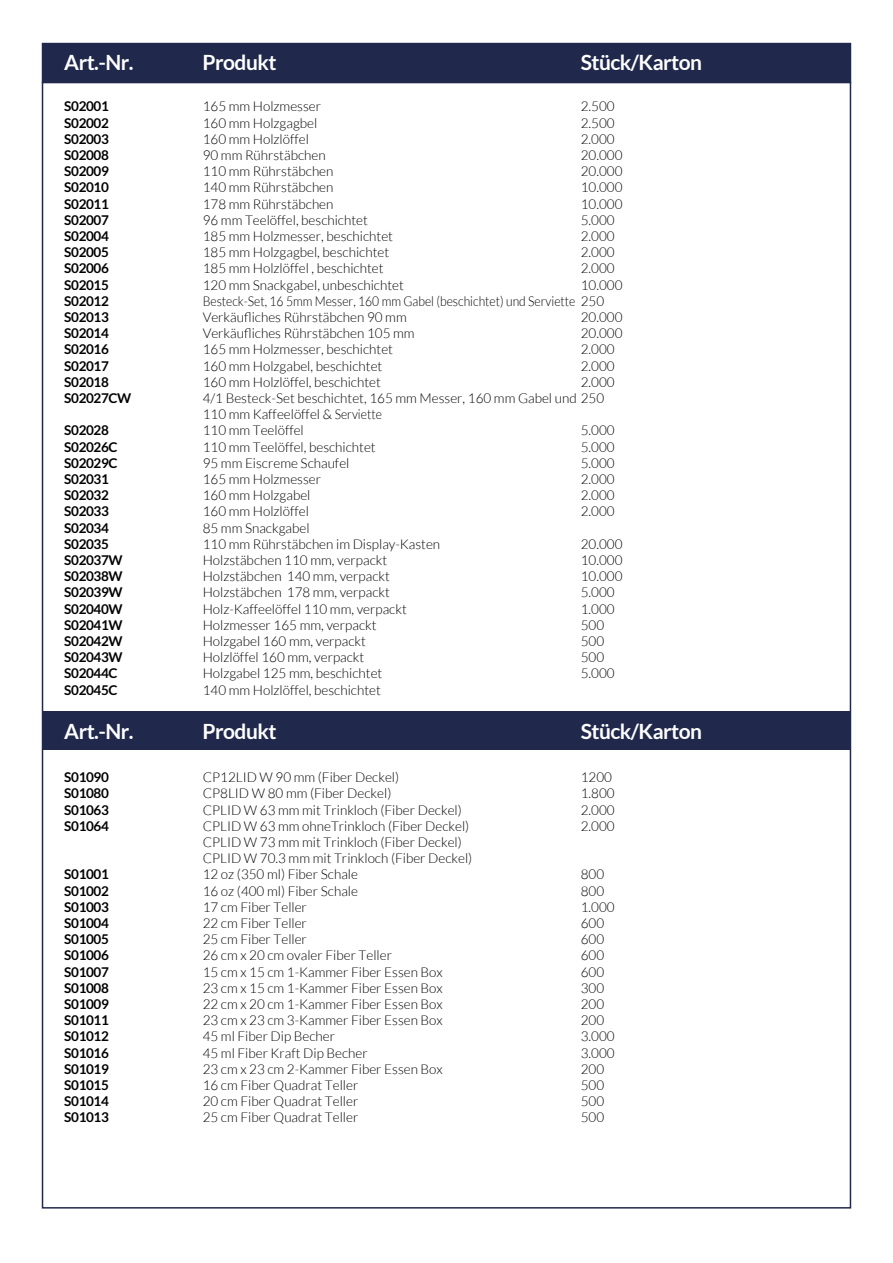
<style>
.page{position:relative;width:893px;height:1263px;background:#fff}
.page>*{position:absolute;margin:0;border:0;box-sizing:border-box;transform-origin:0 0}
.t1{font:700 21px "Lato";letter-spacing:-.025em;color:#fff}
.t2{font:300 13.5px/16.2px "Lato";color:#000}
.t3{font:700 13.5px/16.2px "Lato";letter-spacing:-.025em;color:#000}
</style>
<div class="page">
<div style="left:43px;top:44px;width:807px;height:38px;background:#20294c"></div>
<div style="left:42px;top:43px;width:809px;height:40px;border:2px solid #20294c"></div>
<div style="left:43px;top:711px;width:807px;height:39px;background:#20294c"></div>
<h1 class="t1" style="left:64px;top:50px;width:71px">Art.-Nr.</h1>
<h1 class="t1" style="left:203px;top:50px;width:75px">Produkt</h1>
<h1 class="t1" style="left:581px;top:50px;width:123px">Stück/Karton</h1>
<p class="t3" style="left:64px;top:98px;width:69px">S02001<br>S02002<br>S02003<br>S02008<br>S02009<br>S02010<br>S02011<br>S02007<br>S02004<br>S02005<br>S02006<br>S02015<br>S02012<br>S02013<br>S02014<br>S02016<br>S02017<br>S02018<br>S02027CW</p>
<p class="t3" style="left:64px;top:422px;width:60px">S02028<br>S02026C<br>S02029C<br>S02031<br>S02032<br>S02033<br>S02034<br>S02035<br>S02037W<br>S02038W<br>S02039W<br>S02040W<br>S02041W<br>S02042W<br>S02043W<br>S02044C<br>S02045C</p>
<p class="t2" style="left:203px;top:98px;width:403px">165 mm Holzmesser<br>160 mm Holzgagbel<br>160 mm Holzlöffel<br>90 mm Rührstäbchen<br>110 mm Rührstäbchen<br>140 mm Rührstäbchen<br>178 mm Rührstäbchen<br>96 mm Teelöffel, beschichtet<br>185 mm Holzmesser, beschichtet<br>185 mm Holzgagbel, beschichtet<br>185 mm Holzlöffel , beschichtet<br>120 mm Snackgabel, unbeschichtet<br>Besteck-Set, 16 5mm Messer, 160 mm Gabel (beschichtet) und Serviette 250<br>Verkäufliches Rührstäbchen 90 mm<br>Verkäufliches Rührstäbchen 105 mm<br>165 mm Holzmesser, beschichtet<br>160 mm Holzgabel, beschichtet<br>160 mm Holzlöffel, beschichtet<br>4/1 Besteck-Set beschichtet, 165 mm Messer, 160 mm Gabel und 250<br>110 mm Kaffeelöffel &amp; Serviette<br>110 mm Teelöffel<br>110 mm Teelöffel, beschichtet<br>95 mm Eiscreme Schaufel<br>165 mm Holzmesser<br>160 mm Holzgabel<br>160 mm Holzlöffel<br>85 mm Snackgabel<br>110 mm Rührstäbchen im Display-Kasten<br>Holzstäbchen 110 mm, verpackt<br>Holzstäbchen 140 mm, verpackt<br>Holzstäbchen 178 mm, verpackt<br>Holz-Kaffeelöffel 110 mm, verpackt<br>Holzmesser 165 mm, verpackt<br>Holzgabel 160 mm, verpackt<br>Holzlöffel 160 mm, verpackt<br>Holzgabel 125 mm, beschichtet<br>140 mm Holzlöffel, beschichtet</p>
<p class="t2" style="left:581px;top:98px;width:43px">2.500<br>2.500<br>2.000<br>20.000<br>20.000<br>10.000<br>10.000<br>5.000<br>2.000<br>2.000<br>2.000<br>10.000</p>
<p class="t2" style="left:581px;top:309px;width:43px">20.000<br>20.000<br>2.000<br>2.000<br>2.000</p>
<p class="t2" style="left:581px;top:422px;width:35px;text-align:justify">5.000<br>5.000<br>5.000<br>2.000<br>2.000<br>2.000</p>
<p class="t2" style="left:581px;top:536px;width:43px">20.000<br>10.000<br>10.000<br>5.000<br>1.000<br>500<br>500<br>500<br>5.000</p>
<h1 class="t1" style="left:64px;top:719px;width:71px">Art.-Nr.</h1>
<h1 class="t1" style="left:203px;top:719px;width:75px">Produkt</h1>
<h1 class="t1" style="left:581px;top:719px;width:123px">Stück/Karton</h1>
<p class="t3" style="left:64px;top:769px;width:46px;text-align:justify">S01090<br>S01080<br>S01063<br>S01064</p>
<p class="t3" style="left:64px;top:866px;width:46px;text-align:justify">S01001<br>S01002<br>S01003<br>S01004<br>S01005<br>S01006<br>S01007<br>S01008<br>S01009<br>S01011<br>S01012<br>S01016<br>S01019<br>S01015<br>S01014<br>S01013</p>
<p class="t2" style="left:203px;top:769px;width:271px">CP12LID W 90 mm (Fiber Deckel)<br>CP8LID W 80 mm (Fiber Deckel)<br>CPLID W 63 mm mit Trinkloch (Fiber Deckel)<br>CPLID W 63 mm ohneTrinkloch (Fiber Deckel)<br>CPLID W 73 mm mit Trinkloch (Fiber Deckel)<br>CPLID W 70.3 mm mit Trinkloch (Fiber Deckel)<br>12 oz (350 ml) Fiber Schale<br>16 oz (400 ml) Fiber Schale<br>17 cm Fiber Teller<br>22 cm Fiber Teller<br>25 cm Fiber Teller<br>26 cm x 20 cm ovaler Fiber Teller<br>15 cm x 15 cm 1-Kammer Fiber Essen Box<br>23 cm x 15 cm 1-Kammer Fiber Essen Box<br>22 cm x 20 cm 1-Kammer Fiber Essen Box<br>23 cm x 23 cm 3-Kammer Fiber Essen Box<br>45 ml Fiber Dip Becher<br>45 ml Fiber Kraft Dip Becher<br>23 cm x 23 cm 2-Kammer Fiber Essen Box<br>16 cm Fiber Quadrat Teller<br>20 cm Fiber Quadrat Teller<br>25 cm Fiber Quadrat Teller</p>
<p class="t2" style="left:581px;top:769px;width:35px">1200<br>1.800<br>2.000<br>2.000</p>
<p class="t2" style="left:581px;top:866px;width:35px">800<br>800<br>1.000<br>600<br>600<br>600<br>600<br>300<br>200<br>200<br>3.000<br>3.000<br>200<br>500<br>500<br>500</p>
</div>
